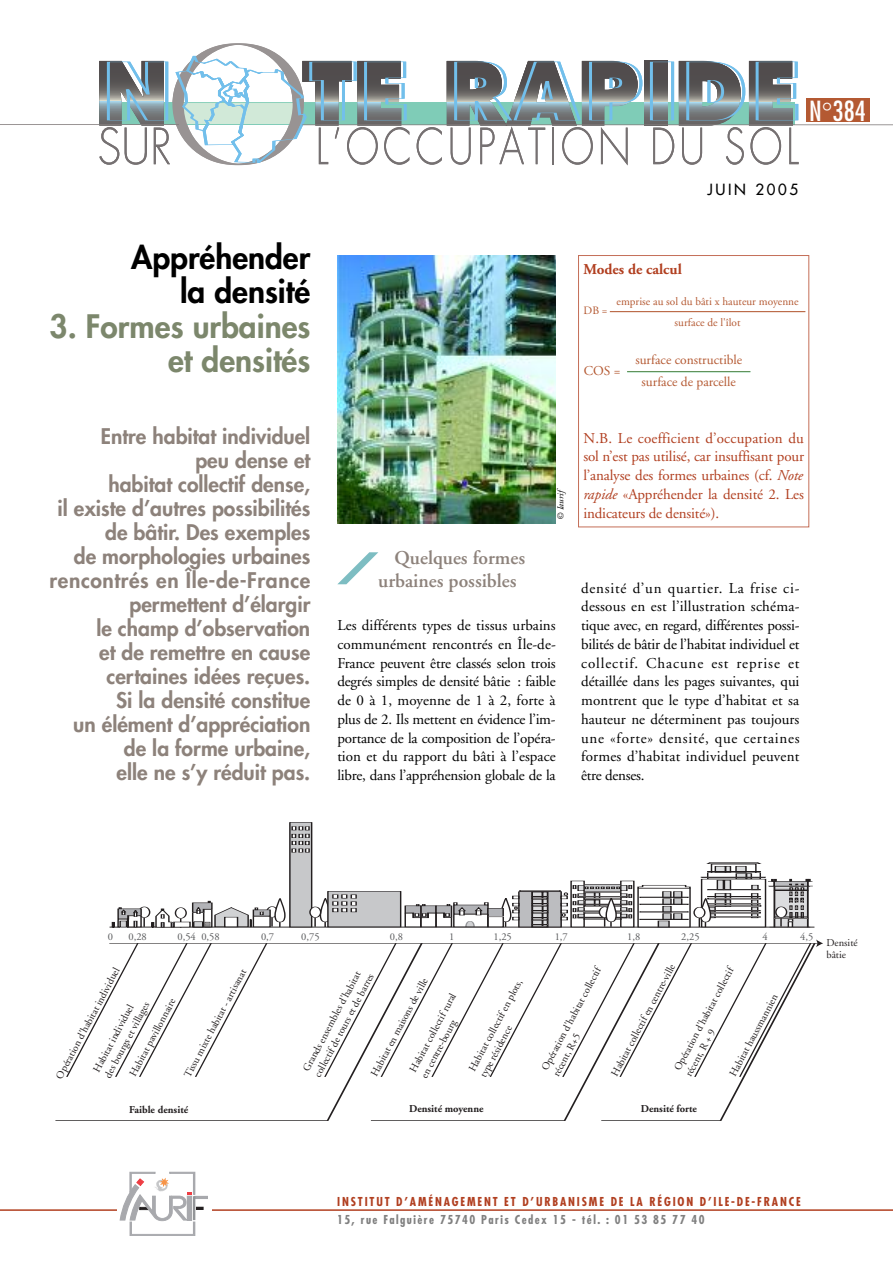
<style>
.page{position:relative;width:893px;height:1263px;background:#fff}
.page>*{position:absolute;margin:0;border:0;box-sizing:border-box;transform-origin:0 0}
.t1{font:800 31.5px/34.5px "Futura";color:#7c876c;text-align:right}
.t2{font:800 31.5px/34.5px "Futura";color:#000;text-align:right}
.t3{font:condensed 27px "Futura";color:#fff}
.t4{font:800 21px/24px "Futura";color:#8d827b;text-align:right}
.t5{font:600 19.5px/22.5px "Adobe Garamond";color:#8d827b}
.t6{font:15px/18.8px "Adobe Garamond";color:#000;text-align:justify}
.t7{font:15px/18.8px "Adobe Garamond";letter-spacing:-.01em;color:#b13f20;text-align:justify}
.t8{font:700 15px "Adobe Garamond";color:#b13f20}
.t9{font:15px "Futura";letter-spacing:.175em;color:#000}
.t10{font:13.5px/21.6px "Adobe Garamond";color:#b45932;text-align:center}
.t11{font:700 condensed 12px "Futura";letter-spacing:.15em;color:#b13f20}
.t12{font:700 condensed 12px "Futura";letter-spacing:.12em;color:#808080}
.t13{font:11.25px/20.1px "Adobe Garamond";color:#b45932;text-align:center}
.t14{font:10.5px/12.8px "Adobe Garamond";color:#231f20}
.t15{font:10.5px "Adobe Garamond";color:#57585a}
.t16{font:700 10.5px "Adobe Garamond";color:#231f20}
.t17{font:italic 9px "Adobe Garamond";color:#000}
.s1{font-style:italic}
</style>
<div class="page">
<hr style="left:0;top:123px;width:179px;height:3px;background:#837d7d">
<svg style="left:644px;top:61px;width:9px;height:63px"></svg>
<svg style="left:99px;top:55px;width:310px;height:110px"></svg>
<svg style="left:417px;top:61px;width:227px;height:104px"></svg>
<div style="left:651px;top:61px;width:22px;height:60px;border:1px solid #72bfeb"></div>
<svg style="left:653px;top:61px;width:146px;height:104px"></svg>
<hr style="left:302px;top:124px;width:591px;height:2px;background:#837d7d">
<div style="left:806px;top:99px;width:63px;height:23px;background:#b45932"></div>
<svg style="left:338px;top:552px;width:40px;height:32px"></svg>
<div style="left:578px;top:255px;width:231px;height:272px;border:1px solid #c46f58"></div>
<img style="left:337px;top:255px;width:219px;height:268px">
<svg style="left:291px;top:824px;width:19px;height:38px"></svg>
<div style="left:289px;top:822px;width:23px;height:105px;border:1px solid #231f20"></div>
<svg style="left:292px;top:826px;width:17px;height:26px"></svg>
<svg style="left:55px;top:943px;width:269px;height:178px"></svg>
<svg style="left:324px;top:939px;width:499px;height:182px"></svg>
<svg style="left:109px;top:862px;width:706px;height:66px"></svg>
<hr style="left:610px;top:311px;width:195px;height:1px;background:#b45932">
<hr style="left:627px;top:371px;width:123px;height:1px;background:#b45932">
<hr style="left:0;top:1209px;width:893px;height:2px;background:#b13f20">
<div style="left:117px;top:1165px;width:95px;height:80px;background:#fff"></div>
<svg style="left:120px;top:1172px;width:88px;height:64px"></svg>
<h1 class="t2" style="left:131px;top:242px;width:181px">Appréhender la densité</h1>
<h1 class="t1" style="left:50px;top:311px;width:262px">3. Formes urbaines et densités</h1>
<p class="t4" style="left:50px;top:426px;width:262px">Entre habitat individuel<br>peu dense et<br>habitat collectif dense,<br>il existe d’autres possibilités de bâtir. Des exemples<br>de morphologies urbaines rencontrés en Île-de-France permettent d’élargir<br>le champ d’observation<br>et de remettre en cause certaines idées reçues.<br>Si la densité constitue<br>un élément d’appréciation de la forme urbaine,<br>elle ne s’y réduit pas.</p>
<h2 class="t3" style="left:809px;top:99px;width:58px">N 384</h2>
<p class="t9" style="left:707px;top:182px;width:92px">JUIN 2005</p>
<p class="t8" style="left:583px;top:263px;width:100px">Modes de calcul</p>
<p class="t13" style="left:584px;top:302px;width:26px">DB =</p>
<p class="t13" style="left:617px;top:293px;width:184px">emprise au sol du bâti x hauteur moyenne surface de l'îlot</p>
<p class="t10" style="left:584px;top:362px;width:38px">COS =</p>
<p class="t10" style="left:635px;top:350px;width:108px">surface constructible surface de parcelle</p>
<p class="t17" style="left:557px;top:520px;width:30px;rotate:-90deg">© Iaurif</p>
<h3 class="t5" style="left:378px;top:548px;width:148px;text-indent:16px">Quelques formes urbaines possibles</h3>
<p class="t6" style="left:337px;top:617px;width:220px">Les différents types de tissus urbains communément rencontrés en Île-de-France peuvent être classés selon trois degrés simples de densité bâtie : faible de 0 à 1, moyenne de 1 à 2, forte à plus de 2. Ils mettent en évidence l’im&shy;portance de la composition de l’opéra&shy;tion et du rapport du bâti à l’espace libre, dans l’appréhension globale de la</p>
<p class="t7" style="left:583px;top:430px;width:222px">N.B. Le coefficient d’occupation du sol n’est pas utilisé, car insuffisant pour l’analyse des formes urbaines (cf. <span class="s1">Note rapide</span> «Appréhender la densité 2. Les</p>
<p class="t7" style="left:583px;top:505px;width:137px">indicateurs de densité»).</p>
<p class="t6" style="left:581px;top:580px;width:220px">densité d’un quartier. La frise ci&shy;dessous en est l’illustration schéma&shy;tique avec, en regard, différentes possi&shy;bilités de bâtir de l’habitat individuel et collectif. Chacune est reprise et détaillée dans les pages suivantes, qui montrent que le type d’habitat et sa hauteur ne déterminent pas toujours une «forte» densité, que certaines formes d’habitat individuel peuvent être denses.</p>
<p class="t15" style="left:108px;top:933px;width:7px">0</p>
<p class="t15" style="left:129px;top:933px;width:20px">0,28</p>
<p class="t15" style="left:178px;top:933px;width:44px">0,54 0,58</p>
<p class="t15" style="left:261px;top:933px;width:15px">0,7</p>
<p class="t15" style="left:301px;top:933px;width:20px">0,75</p>
<p class="t15" style="left:390px;top:933px;width:15px">0,8</p>
<p class="t15" style="left:449px;top:933px;width:7px">1</p>
<p class="t15" style="left:493px;top:933px;width:20px">1,25</p>
<p class="t15" style="left:555px;top:933px;width:15px">1,7</p>
<p class="t15" style="left:627px;top:933px;width:15px">1,8</p>
<p class="t15" style="left:681px;top:933px;width:20px">2,25</p>
<p class="t15" style="left:762px;top:933px;width:7px">4</p>
<p class="t15" style="left:800px;top:933px;width:15px">4,5</p>
<p class="t14" style="left:54px;top:1075px;width:126px;rotate:-62deg">Op ration d'habitat individuel</p>
<p class="t14" style="left:543px;top:1060px;width:109px;text-indent:-8px;rotate:-62deg">Op ration d'habitat collectif cent, R+5</p>
<p class="t14" style="left:609px;top:1072px;width:127px;rotate:-62deg">Habitat collectif en centre-ville</p>
<p class="t14" style="left:675px;top:1060px;width:109px;text-indent:-8px;rotate:-62deg">Op ration d'habitat collectif cent, R + 9</p>
<p class="t14" style="left:182px;top:1074px;width:122px;rotate:-62deg">Tissu mixte habitat - artisanat</p>
<p class="t14" style="left:301px;top:1068px;width:113px;rotate:-62deg">Grands ensembles d'habitat collectif de tours et de barr</p>
<p class="t14" style="left:369px;top:1073px;width:107px;rotate:-62deg">Habitat en maisons de vill</p>
<p class="t14" style="left:408px;top:1068px;width:89px;rotate:-62deg">Habitat collectif rural en centre-bourg</p>
<p class="t14" style="left:467px;top:1068px;width:104px;rotate:-62deg">Habitat collectif en plots, type r sidence</p>
<p class="t14" style="left:727px;top:1073px;width:93px;rotate:-62deg">Habitat haussmannien</p>
<p class="t14" style="left:127px;top:1073px;width:84px;rotate:-62deg">Habitat pavillonnair</p>
<p class="t14" style="left:91px;top:1068px;width:86px;rotate:-62deg">Habitat individuel des bourgs et villages</p>
<p class="t16" style="left:129px;top:1105px;width:61px">Faible densité</p>
<p class="t16" style="left:409px;top:1104px;width:76px">Densité moyenne</p>
<p class="t16" style="left:641px;top:1104px;width:58px">Densit forte</p>
<p class="t14" style="left:826px;top:937px;width:33px">Densité bâtie</p>
<p class="t11" style="left:337px;top:1197px;width:465px">INSTITUT D’AMÉNAGEMENT ET D’URBANISME DE LA RÉGION D’ILE-DE-FRANCE</p>
<p class="t12" style="left:337px;top:1214px;width:369px">15, rue Falguière 75740 Paris Cedex 15 - tél. : 01 53 85 77 40</p>
</div>
